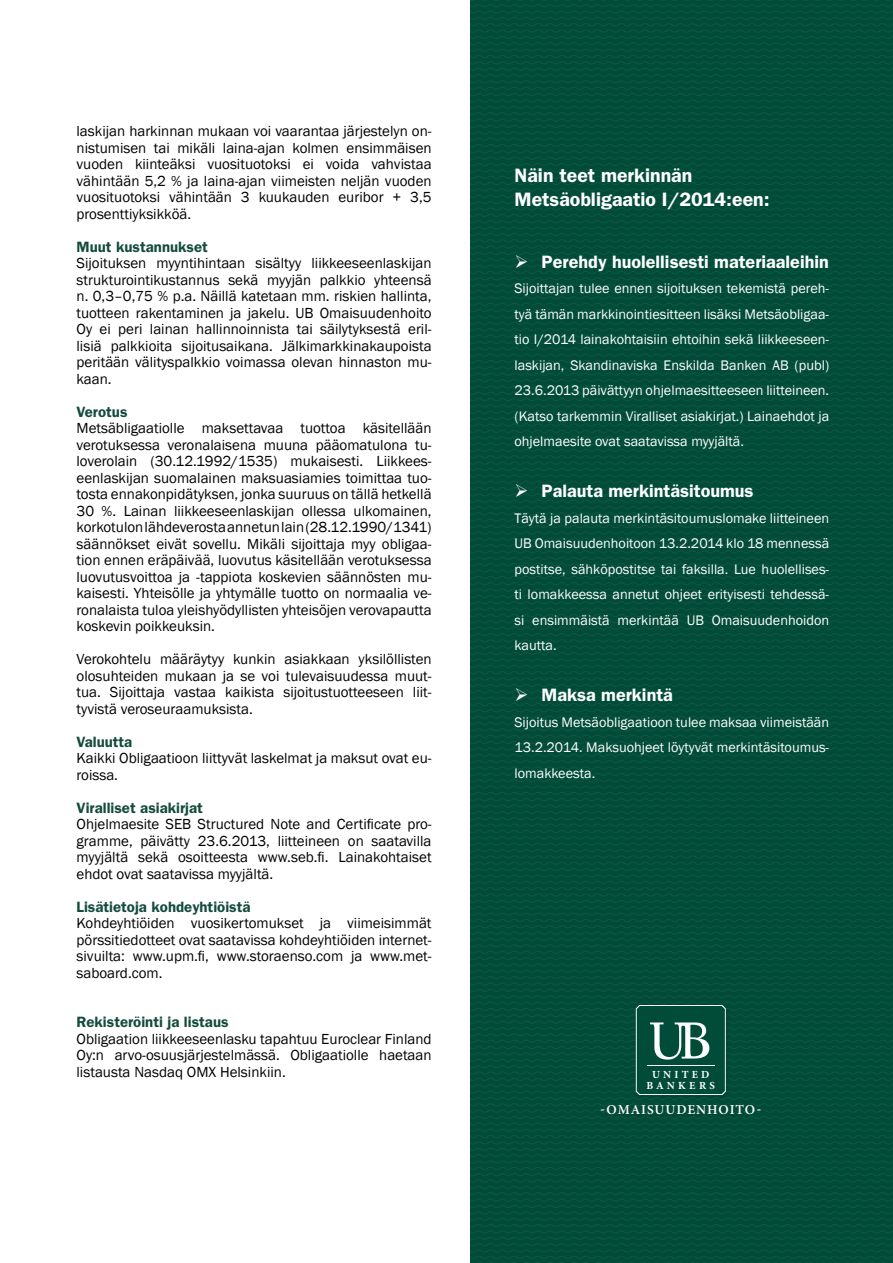
<style>
.page{position:relative;width:893px;height:1263px;background:#fff}
.page>*{position:absolute;margin:0;border:0;box-sizing:border-box;transform-origin:0 0}
.t1{font:600 19.5px/24px "Franklin Gothic";color:#fff}
.t2{font:600 18px "Franklin Gothic";color:#fff}
.t3{font:15px/16.5px "Franklin Gothic";color:#000;text-align:justify}
.t4{font:600 15px "Franklin Gothic";color:#144b3d}
.t5{font:14.25px/25.5px "Franklin Gothic";color:#fff;text-align:justify}
.t6{font:600 13.65px "Minion Pro";letter-spacing:.07em;color:#fff}
.t7{font:700 10.8px/10.6px "Minion Pro";letter-spacing:.29em;color:#fff;text-align:center}
.s1{font-family:"Berkeley";font-weight:700}
</style>
<div class="page">
<svg style="left:471px;top:0;width:422px;height:1263px;background:#034d39"></svg>
<p class="t3" style="left:77px;top:123px;width:357px">laskijan harkinnan mukaan voi vaarantaa järjestelyn on&shy;nistumisen tai mikäli laina-ajan kolmen ensimmäisen vuoden kiinteäksi vuosituotoksi ei voida vahvistaa vähintään 5,2 % ja laina-ajan viimeisten neljän vuoden vuosituotoksi vähintään 3 kuukauden euribor + 3,5 prosenttiyksikköä.</p>
<p class="t4" style="left:77px;top:238px;width:133px">Muut kustannukset</p>
<p class="t3" style="left:77px;top:255px;width:357px">Sijoituksen myyntihintaan sisältyy liikkeeseenlaskijan strukturointikustannus sekä myyjän palkkio yhteensä n. 0,3–0,75 % p.a. Näillä katetaan mm. riskien hallinta, tuotteen rakentaminen ja jakelu. UB Omaisuudenhoito Oy ei peri lainan hallinnoinnista tai säilytyksestä eril&shy;lisiä palkkioita sijoitusaikana. Jälkimarkkinakaupoista peritään välityspalkkio voimassa olevan hinnaston mu&shy;kaan.</p>
<p class="t4" style="left:77px;top:403px;width:52px">Verotus</p>
<p class="t3" style="left:77px;top:420px;width:357px">Metsäbligaatiolle maksettavaa tuottoa käsitellään verotuksessa veronalaisena muuna pääomatulona tu&shy;loverolain (30.12.1992/1535) mukaisesti. Liikkees&shy;eenlaskijan suomalainen maksuasiamies toimittaa tuo&shy;tosta ennakonpidätyksen, jonka suuruus on tällä hetkellä 30 %. Lainan liikkeeseenlaskijan ollessa ulkomainen, korkotulon lähdeverosta annetun lain (28.12.1990/1341) säännökset eivät sovellu. Mikäli sijoittaja myy obligaa&shy;tion ennen eräpäivää, luovutus käsitellään verotuksessa luovutusvoittoa ja -tappiota koskevien säännösten mu&shy;kaisesti. Yhteisölle ja yhtymälle tuotto on normaalia ve&shy;ronalaista tuloa yleishyödyllisten yhteisöjen verovapautta koskevin poikkeuksin.</p>
<p class="t3" style="left:77px;top:651px;width:357px">Verokohtelu määräytyy kunkin asiakkaan yksilöllisten olosuhteiden mukaan ja se voi tulevaisuudessa muut&shy;tua. Sijoittaja vastaa kaikista sijoitustuotteeseen liit&shy;tyvistä veroseuraamuksista.</p>
<p class="t4" style="left:77px;top:733px;width:57px">Valuutta</p>
<p class="t3" style="left:77px;top:750px;width:357px">Kaikki Obligaatioon liittyvät laskelmat ja maksut ovat eu&shy;roissa.</p>
<p class="t4" style="left:77px;top:799px;width:128px">Viralliset asiakirjat</p>
<p class="t3" style="left:77px;top:816px;width:357px">Ohjelmaesite SEB Structured Note and Certificate pro&shy;gramme, päivätty 23.6.2013, liitteineen on saatavilla myyjältä sekä osoitteesta www.seb.fi. Lainakohtaiset ehdot ovat saatavissa myyjältä.</p>
<p class="t4" style="left:77px;top:898px;width:176px">Lisätietoja kohdeyhtiöistä</p>
<p class="t3" style="left:77px;top:915px;width:357px">Kohdeyhtiöiden vuosikertomukset ja viimeisimmät pörssitiedotteet ovat saatavissa kohdeyhtiöiden internet&shy;sivuilta: www.upm.fi, www.storaenso.com ja www.met&shy;saboard.com.</p>
<p class="t4" style="left:77px;top:1013px;width:154px">Rekisteröinti ja listaus</p>
<p class="t3" style="left:77px;top:1031px;width:357px">Obligaation liikkeeseenlasku tapahtuu Euroclear Finland Oy:n arvo-osuusjärjestelmässä. Obligaatiolle haetaan listausta Nasdaq OMX Helsinkiin.</p>
<h1 class="t1" style="left:514px;top:163px;width:257px">Näin teet merkinnän<br>Metsäobligaatio I/2014:een:</h1>
<p class="t2" style="left:514px;top:251px;width:316px">➢ Perehdy huolellisesti materiaaleihin</p>
<p class="t5" style="left:514px;top:276px;width:316px">Sijoittajan tulee ennen sijoituksen tekemistä pereh&shy;tyä tämän markkinointiesitteen lisäksi Metsäobligaa&shy;tio I/2014 lainakohtaisiin ehtoihin sekä liikkeeseen&shy;laskijan, Skandinaviska Enskilda Banken AB (publ)<br>23.6.2013 päivättyyn ohjelmaesitteeseen liitteineen. (Katso tarkemmin Viralliset asiakirjat.) Lainaehdot ja ohjelmaesite ovat saatavissa myyjältä.</p>
<p class="t2" style="left:514px;top:480px;width:241px">➢ Palauta merkintäsitoumus</p>
<p class="t5" style="left:514px;top:506px;width:316px">Täytä ja palauta merkintäsitoumuslomake liitteineen UB Omaisuudenhoitoon 13.2.2014 klo 18 mennessä postitse, sähköpostitse tai faksilla. Lue huolellises&shy;ti lomakkeessa annetut ohjeet erityisesti tehdessä&shy;si ensimmäistä merkintää UB Omaisuudenhoidon kautta.</p>
<p class="t2" style="left:514px;top:684px;width:160px">➢ Maksa merkintä</p>
<p class="t5" style="left:514px;top:710px;width:316px">Sijoitus Metsäobligaatioon tulee maksaa viimeistään 13.2.2014. Maksuohjeet löytyvät merkintäsitoumus&shy;lomakkeesta.</p>
<p class="t7" style="left:647px;top:1069px;width:70px">UNITED<br>BANKERS</p>
<p class="t6" style="left:601px;top:1100px;width:161px"><span class="s1">-</span>OMAISUUDENHOITO<span class="s1">-</span></p>
</div>
